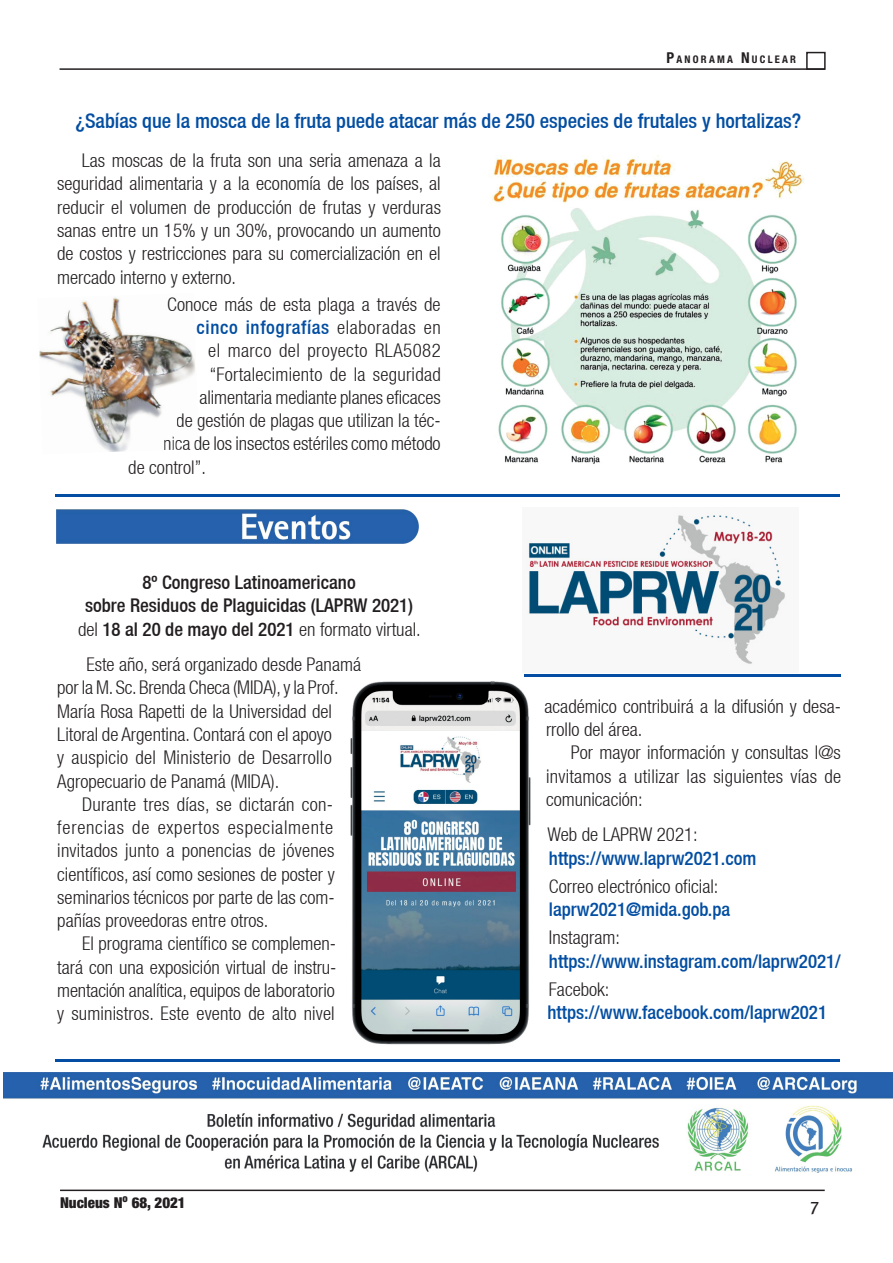
<style>
.page{position:relative;width:893px;height:1263px;background:#fff}
.page>*{position:absolute;margin:0;border:0;box-sizing:border-box;transform-origin:0 0}
.t1{font:500 condensed 20.4px "Helvetica Neue LT";color:#034ea2}
.t2{font:300 condensed 18.9px/23.2px "Helvetica Neue LT";color:#231f20;text-align:justify}
.t3{font:500 condensed 18.9px "Helvetica Neue LT";color:#034ea2}
.t4{font:500 condensed 18.9px/23.2px "Helvetica Neue LT";color:#231f20;text-align:center}
.t5{font:500 condensed 18.9px "Helvetica Neue LT";letter-spacing:.03em;color:#034ea2}
.t6{font:300 condensed 18.9px "Helvetica Neue LT";letter-spacing:.02em;color:#231f20}
.t7{font:18px "Meta";color:#231f20}
.t8{font:900 condensed 15px "Helvetica Neue LT Std";color:#231f20}
.t9{font:700 condensed 10.5px "Helvetica Neue LT Std";letter-spacing:.215em;color:#231f20}
.s1{font-size:15px}
.s2{font-weight:300;color:#231f20}
.s3{font-weight:300}
</style>
<div class="page">
<div style="left:806px;top:52px;width:20px;height:18px;border:2px solid #231f20"></div>
<hr style="left:60px;top:68px;width:765px;height:2px;background:#231f20">
<hr style="left:60px;top:1189px;width:765px;height:2px;background:#231f20">
<hr style="left:524px;top:674px;width:317px;height:3px;background:#034ea2">
<img style="left:527px;top:512px;width:259px;height:152px">
<hr style="left:55px;top:494px;width:785px;height:3px;background:#034ea2">
<img style="left:56px;top:510px;width:363px;height:33px">
<img style="left:4px;top:1073px;width:889px;height:99px">
<img style="left:491px;top:155px;width:313px;height:309px">
<img style="left:39px;top:297px;width:156px;height:155px">
<img style="left:160px;top:297px;width:34px;height:17px">
<img style="left:177px;top:413px;width:18px;height:18px">
<img style="left:164px;top:436px;width:31px;height:14px">
<img style="left:350px;top:681px;width:181px;height:364px">
<hr style="left:55px;top:1059px;width:785px;height:2px;background:#034ea2">
<p class="t9" style="left:666px;top:53px;width:131px"><span class="s1">P</span>ANORAMA <span class="s1">N</span> UCLEAR</p>
<p class="t1" style="left:76px;top:108px;width:727px">¿Sabías que la mosca de la fruta puede atacar más de 250 especies de frutales y hortalizas?</p>
<p class="t2" style="left:57px;top:149px;width:385px;text-indent:25px">Las moscas de la fruta son una seria amenaza a la seguridad alimentaria y a la economía de los países, al reducir el volumen de producción de frutas y verduras sanas entre un 15% y un 30%, provocando un aumento de costos y restricciones para su comercialización en el mercado interno y externo.</p>
<p class="t2" style="left:167px;top:292px;width:275px">Conoce más de esta plaga a través de</p>
<p class="t5" style="left:197px;top:316px;width:246px">cinco infografías <span class="s2">elaboradas en</span></p>
<p class="t6" style="left:208px;top:340px;width:234px">el marco del proyecto RLA5082</p>
<p class="t2" style="left:210px;top:362px;width:233px">“Fortalecimiento de la seguridad</p>
<p class="t2" style="left:200px;top:385px;width:243px">alimentaria mediante planes eficaces</p>
<p class="t2" style="left:176px;top:409px;width:266px">de gestión de plagas que utilizan la téc-</p>
<p class="t2" style="left:163px;top:432px;width:279px">nica de los insectos estériles como método</p>
<p class="t2" style="left:128px;top:455px;width:79px">de control”.</p>
<p class="t4" style="left:78px;top:570px;width:344px">8º Congreso Latinoamericano<br>sobre Residuos de Plaguicidas (LAPRW 2021) <span class="s3">del</span> 18 al 20 de mayo del 2021 <span class="s3">en formato virtual.</span></p>
<p class="t2" style="left:57px;top:653px;width:305px;text-align:left;text-indent:29px">Este año, será organizado desde Panamá por la M. Sc. Brenda Checa (MIDA), y la Prof.<br>María Rosa Rapetti de la Universidad del Litoral de Argentina. Contará con el apoyo<br>y auspicio del Ministerio de Desarrollo Agropecuario de Panamá (MIDA).</p>
<p class="t2" style="left:57px;top:792px;width:279px;text-indent:25px">Durante tres días, se dictarán con&shy;ferencias de expertos especialmente invitados junto a ponencias de jóvenes científicos, así como sesiones de poster y seminarios técnicos por parte de las com&shy;pañías proveedoras entre otros.</p>
<p class="t2" style="left:57px;top:932px;width:281px;text-indent:25px">El programa científico se complemen&shy;tará con una exposición virtual de instru&shy;mentación analítica, equipos de laboratorio y suministros. Este evento de alto nivel</p>
<p class="t2" style="left:545px;top:694px;width:298px">académico contribuirá a la difusión y desa&shy;rrollo del área.</p>
<p class="t2" style="left:546px;top:741px;width:297px;text-indent:25px">Por mayor información y consultas l@s invitamos a utilizar las siguientes vías de comunicación:</p>
<p class="t2" style="left:547px;top:823px;width:152px">Web de LAPRW 2021:</p>
<p class="t3" style="left:549px;top:847px;width:209px">https://www.laprw2021.com</p>
<p class="t2" style="left:549px;top:874px;width:171px">Correo electrónico oficial:</p>
<p class="t3" style="left:549px;top:898px;width:183px">laprw2021@mida.gob.pa</p>
<p class="t2" style="left:549px;top:926px;width:73px">Instagram:</p>
<p class="t3" style="left:549px;top:949px;width:293px">https://www.instagram.com/laprw2021/</p>
<p class="t2" style="left:549px;top:977px;width:62px">Facebok:</p>
<p class="t3" style="left:547px;top:1001px;width:281px">https://www.facebook.com/laprw2021</p>
<p class="t8" style="left:60px;top:1193px;width:127px">Nucleus N<sup>o</sup> 68, 2021</p>
<p class="t7" style="left:810px;top:1194px;width:10px">7</p>
</div>
